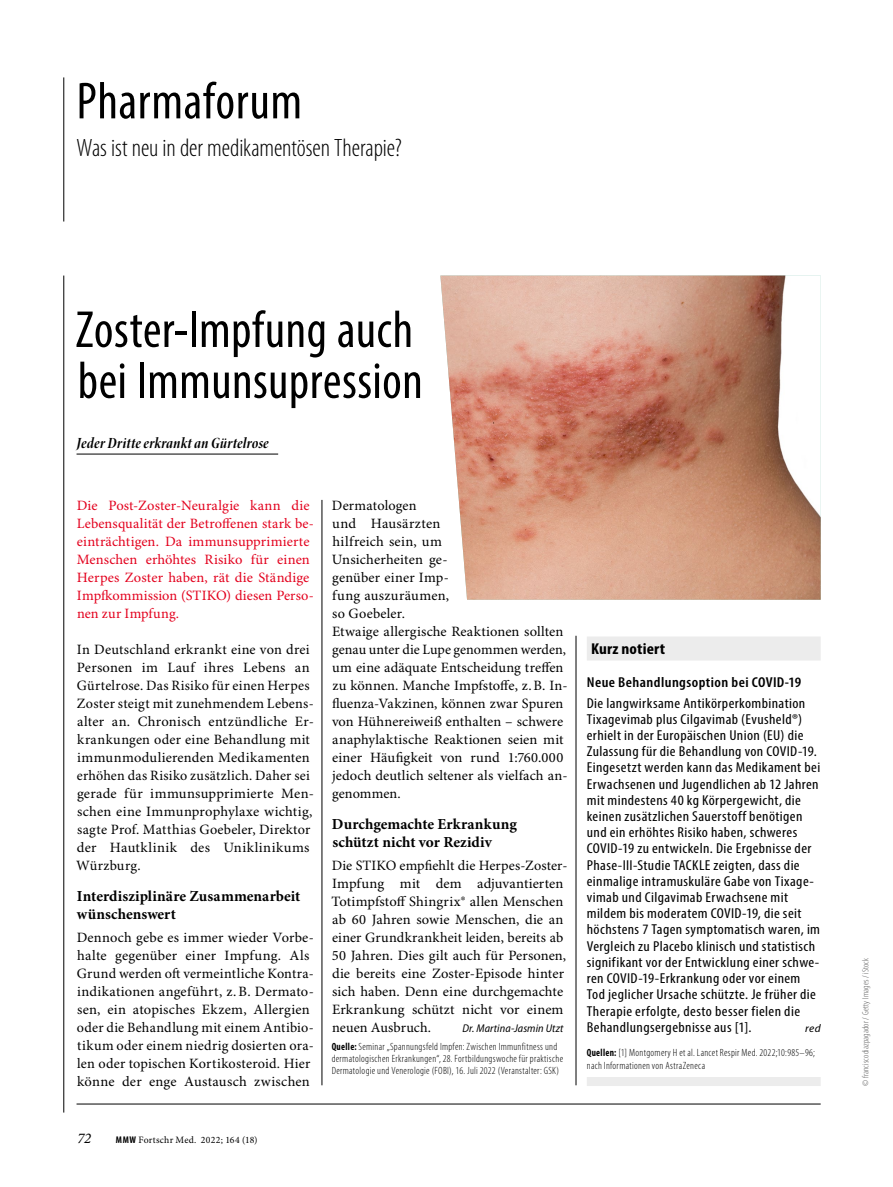
<style>
.page{position:relative;width:893px;height:1187px;background:#fff}
.page>*{position:absolute;margin:0;border:0;box-sizing:border-box;transform-origin:0 0}
.Title_klein{font:condensed 52.5px/51px "Myriad Pro";letter-spacing:.01em;color:#000}
.t1{font:300 condensed 25.2px "Myriad Pro";letter-spacing:-.005em;color:#000}
.SuperTitle_1Pharma{font:15.75px "Minion Pro Bold Cn It Disp";letter-spacing:.005em;color:#000}
.NoXML_Kurz_notiert{font:700 condensed 15.75px "Myriad Pro";letter-spacing:.01em;color:#000;scale:1.1 1}
.SectionHeading_1_x{font:700 15.3px/18px "Minion Pro";letter-spacing:.005em;color:#000}
.t2{font:italic 14.85px "Minion Pro";color:#000}
.Para_Kurz_notiert{font:condensed 14.4px/16.2px "Myriad Pro";letter-spacing:.025em;color:#000;scale:1.1 1}
.Title_Kurz_notiert{font:600 condensed 14.4px "Myriad Pro";letter-spacing:.025em;color:#000;scale:1.1 1}
.Para_x{font:14.25px/18px "Minion Pro";letter-spacing:.015em;color:#000}
.Trailer_kleinrot{font:14.25px/18px "Minion Pro";letter-spacing:.005em;color:#e3001d}
.Para_x-2{font:italic semi-condensed 11.25px "Myriad Pro";letter-spacing:.01em;color:#000}
.Para_Kurz_notiert-2{font:italic semi-condensed 11.25px "Myriad Pro";color:#000;scale:1.1 1}
.Source_x{font:300 condensed 10.5px/12px "Myriad Pro";letter-spacing:.03em;color:#000}
.Source_BoxLine{font:300 condensed 10.5px/12px "Myriad Pro";letter-spacing:.03em;color:#000}
.t3{font:9.75px "Minion Pro";letter-spacing:.025em;color:#000}
.Image_Source_x{font:300 condensed 9px "Myriad Pro";letter-spacing:.02em;color:#565655}
.s1{font-family:"Myriad Pro";font-weight:700;font-stretch:condensed}
.s2{font-weight:700}
</style>
<div class="page">
<hr style="left:64px;top:77px;width:1px;height:144px;background:#000">
<hr style="left:64px;top:275px;width:1px;height:837px;background:#000">
<hr style="left:77px;top:1103px;width:744px;height:1px;background:#000">
<hr style="left:576px;top:635px;width:1px;height:450px;background:#000">
<hr style="left:322px;top:500px;width:1px;height:585px;background:#000">
<hr style="left:77px;top:454px;width:201px;height:1px;background:#000">
<div style="left:587px;top:636px;width:234px;height:24px;background:#ececec"></div>
<div style="left:587px;top:1076px;width:234px;height:9px;background:#ececec"></div>
<img style="left:440px;top:275px;width:381px;height:324px">
<h1 class="Title_klein" style="left:77px;top:75px;width:227px">Pharmaforum</h1>
<h2 class="t1" style="left:77px;top:134px;width:327px">Was ist neu in der medikamentösen Therapie?</h2>
<p class="Title_klein" style="left:75px;top:303px;width:349px">Zoster-Impfung auch bei Immunsupression</p>
<p class="SuperTitle_1Pharma" style="left:77px;top:432px;width:194px">Jeder Dritte erkrankt an Gürtelrose</p>
<p class="Trailer_kleinrot" style="left:77px;top:496px;width:239px">Die Post-Zoster-Neuralgie kann die Lebensqualität der Betroffenen stark be&shy;einträchtigen. Da immunsupprimierte Menschen erhöhtes Risiko für einen Herpes Zoster haben, rät die Ständige Impfkommission (STIKO) diesen Perso&shy;nen zur Impfung.</p>
<p class="Para_x" style="left:76px;top:640px;width:239px">In Deutschland erkrankt eine von drei Personen im Lauf ihres Lebens an Gürtelrose. Das Risiko für einen Herpes Zoster steigt mit zunehmendem Lebens&shy;alter an. Chronisch entzündliche Er&shy;krankungen oder eine Behandlung mit immunmodulierenden Medikamenten erhöhen das Risiko zusätzlich. Daher sei gerade für immunsupprimierte Men&shy;schen eine Immunprophylaxe wichtig, sagte Prof. Matthias Goebeler, Direktor der Hautklinik des Uniklinikums Würzburg.</p>
<p class="SectionHeading_1_x" style="left:77px;top:887px;width:225px">Interdisziplinäre Zusammenarbeit wünschenswert</p>
<p class="Para_x" style="left:77px;top:928px;width:238px">Dennoch gebe es immer wieder Vorbe&shy;halte gegenüber einer Impfung. Als Grund werden oft vermeintliche Kontra&shy;indikationen angeführt, z.B. Dermato&shy;sen, ein atopisches Ekzem, Allergien oder die Behandlung mit einem Antibio&shy;tikum oder einem niedrig dosierten ora&shy;len oder topischen Kortikosteroid. Hier könne der enge Austausch zwischen</p>
<p class="t2" style="left:77px;top:1129px;width:15px">72</p>
<p class="t3" style="left:116px;top:1133px;width:143px"><span class="s1">MMW</span> Fortschr Med. 2022; 164 (18)</p>
<p class="Para_x" style="left:332px;top:496px;width:119px">Dermatologen<br>und Hausärzten hilfreich sein, um<br>Unsicherheiten ge&shy;genüber einer Imp&shy;fung auszuräumen, so Goebeler.</p>
<p class="Para_x" style="left:332px;top:622px;width:237px">Etwaige allergische Reaktionen sollten genau unter die Lupe genommen werden, um eine adäquate Entscheidung treffen zu können. Manche Impfstoffe, z.B. In&shy;fluenza-Vakzinen, können zwar Spuren von Hühnereiweiß enthalten – schwere anaphylaktische Reaktionen seien mit einer Häufigkeit von rund 1:760.000 jedoch deutlich seltener als vielfach an&shy;genommen.</p>
<p class="SectionHeading_1_x" style="left:332px;top:815px;width:187px">Durchgemachte Erkrankung schützt nicht vor Rezidiv</p>
<p class="Para_x" style="left:332px;top:856px;width:237px">Die STIKO empfiehlt die Herpes-Zoster-Impfung mit dem adjuvantierten Totimpfstoff Shingrix® allen Menschen ab 60 Jahren sowie Menschen, die an einer Grundkrankheit leiden, bereits ab 50 Jahren. Dies gilt auch für Personen, die bereits eine Zoster-Episode hinter sich haben. Denn eine durchgemachte Erkrankung schützt nicht vor einem neuen Ausbruch.</p>
<p class="Para_x-2" style="left:462px;top:1022px;width:103px">Dr. Martina-Jasmin Utzt</p>
<p class="Source_x" style="left:332px;top:1040px;width:233px"><span class="s2">Quelle:</span> Seminar „Spannungsfeld Impfen: Zwischen Immunfitness und dermatologischen Erkrankungen“, 28. Fortbildungswoche für praktische<br>Dermatologie und Venerologie (FOBI), 16. Juli 2022 (Veranstalter: GSK)</p>
<p class="NoXML_Kurz_notiert" style="left:591px;top:638px;width:69px">Kurz notiert</p>
<p class="Title_Kurz_notiert" style="left:587px;top:674px;width:196px">Neue Behandlungsoption bei COVID-19</p>
<p class="Para_Kurz_notiert" style="left:587px;top:694px;width:214px">Die langwirksame Antikörperkombination Tixagevimab plus Cilgavimab (Evusheld®) erhielt in der Europäischen Union (EU) die Zulassung für die Behandlung von COVID-19.<br>Eingesetzt werden kann das Medikament bei Erwachsenen und Jugendlichen ab 12 Jahren mit mindestens 40 kg Körpergewicht, die keinen zusätzlichen Sauerstoff benötigen und ein erhöhtes Risiko haben, schweres COVID-19 zu entwickeln. Die Ergebnisse der Phase-III-Studie TACKLE zeigten, dass die einmalige intramuskuläre Gabe von Tixage&shy;vimab und Cilgavimab Erwachsene mit mildem bis moderatem COVID-19, die seit höchstens 7 Tagen symptomatisch waren, im Vergleich zu Placebo klinisch und statistisch signifikant vor der Entwicklung einer schwe&shy;ren COVID-19-Erkrankung oder vor einem Tod jeglicher Ursache schützte. Je früher die Therapie erfolgte, desto besser fielen die Behandlungsergebnisse aus [1].</p>
<p class="Para_Kurz_notiert-2" style="left:805px;top:1021px;width:16px">red</p>
<p class="Source_BoxLine" style="left:587px;top:1047px;width:230px"><span class="s2">Quellen:</span> [1] Montgomery H et al. Lancet Respir Med. 2022;10:985–96; nach Informationen von AstraZeneca</p>
<p class="Image_Source_x" style="left:861px;top:1085px;width:130px;rotate:-90deg">© franciscodiazpagador / Getty Images / iStock</p>
</div>
